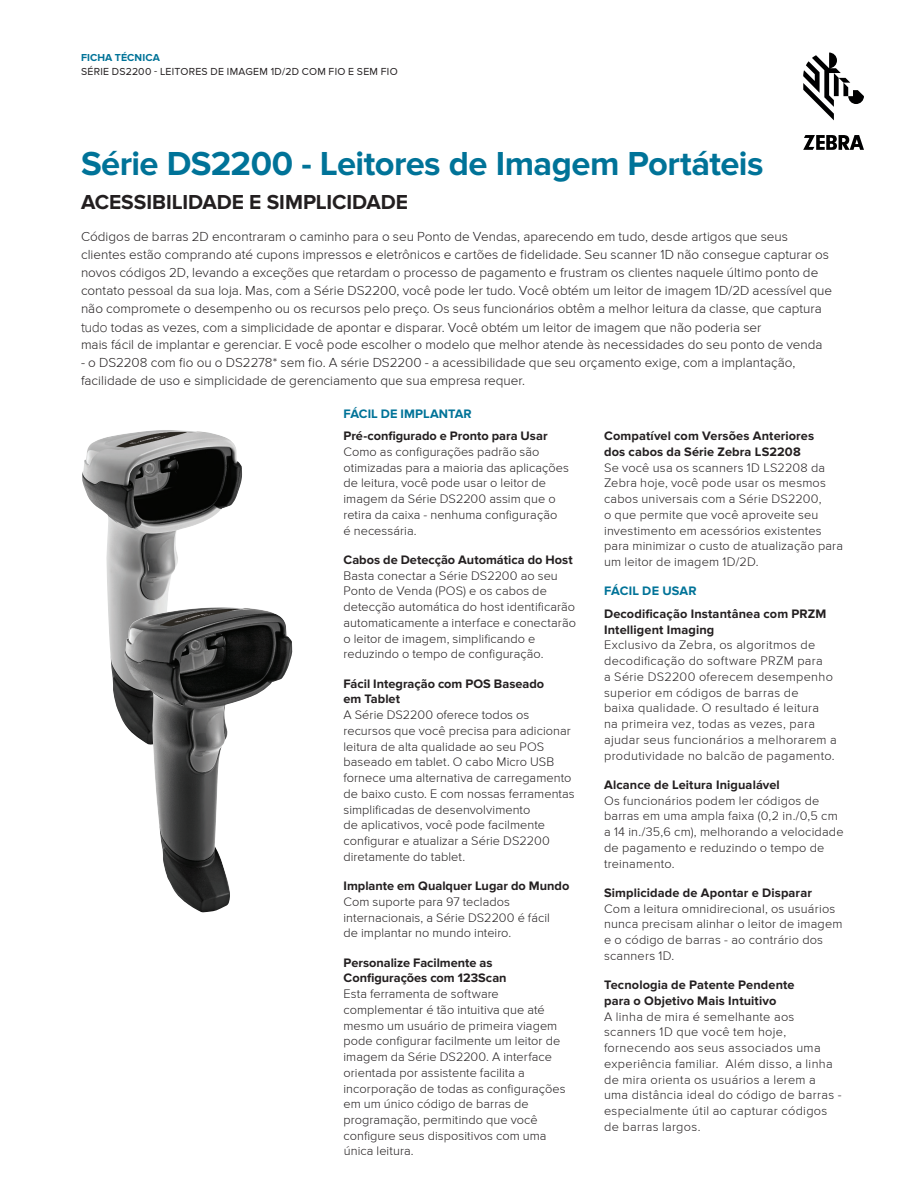
<style>
.page{position:relative;width:918px;height:1188px;background:#fff}
.page>*{position:absolute;margin:0;border:0;box-sizing:border-box;transform-origin:0 0}
.Cover_Headline{font:700 34.5px "Proxima Nova";letter-spacing:-.015em;color:#007398}
.Cover_Subhead{font:700 21px "Proxima Nova";letter-spacing:-.005em;color:#231f20}
.Intro_Body{font:300 13.5px/18px "Proxima Nova";color:#231f20}
.Body{font:300 12.75px/15.8px "Proxima Nova";letter-spacing:.005em;color:#231f20}
.Body_Subhead_Black{font:700 12.75px/15.8px "Proxima Nova";letter-spacing:.005em;color:#231f20}
.Body-2{font:300 12.75px/15.8px "Proxima Nova";letter-spacing:.025em;color:#231f20}
.Body_before_bullet{font:300 12.75px/15.8px "Proxima Nova";letter-spacing:.025em;color:#231f20}
.Body_Subhead_Level_1{font:700 12.75px "Proxima Nova";letter-spacing:.005em;color:#007398}
.t1{font:10.5px "Proxima Nova";letter-spacing:.025em;color:#231f20}
.t2{font:700 10.5px "Proxima Nova";letter-spacing:.01em;color:#007398}
.s1{font-family:"Segoe UI"}
</style>
<div class="page">
<svg style="left:803px;top:53px;width:61px;height:67px"></svg>
<svg style="left:803px;top:135px;width:61px;height:15px"></svg>
<img style="left:82px;top:430px;width:160px;height:293px">
<img style="left:124px;top:607px;width:168px;height:306px">
<p class="t2" style="left:81px;top:51px;width:80px">FICHA TÉCNICA</p>
<p class="t1" style="left:81px;top:66px;width:318px">SÉRIE DS2200 - LEITORES DE IMAGEM 1D/2D COM FIO E SEM FIO</p>
<p class="Cover_Headline" style="left:81px;top:143px;width:684px">Série DS2200 - Leitores de Imagem Portáteis</p>
<p class="Cover_Subhead" style="left:81px;top:190px;width:329px">ACESSIBILIDADE E SIMPLICIDADE</p>
<p class="Intro_Body" style="left:81px;top:228px;width:753px">Códigos de barras 2D encontraram o caminho para o seu Ponto de Vendas, aparecendo em tudo, desde artigos que seus clientes estão comprando até cupons impressos e eletrônicos e cartões de fidelidade. Seu scanner 1D não consegue capturar os novos códigos 2D, levando a exceções que retardam o processo de pagamento e frustram os clientes naquele último ponto de contato pessoal da sua loja. Mas, com a Série DS2200, você pode ler tudo. Você obtém um leitor de imagem 1D/2D acessível que não compromete o desempenho ou os recursos pelo preço. Os seus funcionários obtêm a melhor leitura da classe, que captura</p>
<p class="Intro_Body" style="left:81px;top:336px;width:743px">mais fácil de implantar e gerenciar. E você pode escolher o modelo que melhor atende às necessidades do seu ponto de venda</p>
<p class="Intro_Body" style="left:81px;top:354px;width:716px">- o DS2208 com fio ou o DS2278* sem fio. A série DS2200 - a acessibilidade que seu orçamento exige, com a implantação, facilidade de uso e simplicidade de gerenciamento que sua empresa requer.</p>
<p class="Body_Subhead_Level_1" style="left:344px;top:406px;width:130px">FÁCIL DE IMPLANTAR</p>
<p class="Body_Subhead_Black" style="left:344px;top:429px;width:206px">Pré-configurado e Pronto para Usar</p>
<p class="Body" style="left:344px;top:444px;width:227px">Como as configurações padrão são otimizadas para a maioria das aplicações de leitura, você pode usar o leitor de imagem da Série DS2200 assim que o retira da caixa - nenhuma configuração<br>é necessária.</p>
<p class="Body_Subhead_Black" style="left:344px;top:552px;width:231px">Cabos de Detecção Automática do Host</p>
<p class="Body" style="left:344px;top:568px;width:234px">Basta conectar a Série DS2200 ao seu Ponto de Venda (POS) e os cabos de detecção automática do host identificarão automaticamente a interface e conectarão o leitor de imagem, simplificando e reduzindo o tempo de configuração.</p>
<p class="Body_Subhead_Black" style="left:344px;top:676px;width:202px">Fácil Integração com POS Baseado em Tablet</p>
<p class="Body" style="left:344px;top:707px;width:233px">A Série DS2200 oferece todos os recursos que você precisa para adicionar leitura de alta qualidade ao seu POS baseado em tablet. O cabo Micro USB fornece uma alternativa de carregamento de baixo custo. E com nossas ferramentas simplificadas de desenvolvimento<br>de aplicativos, você pode facilmente configurar e atualizar a Série DS2200 diretamente do tablet.</p>
<p class="Body_Subhead_Black" style="left:344px;top:879px;width:227px">Implante em Qualquer Lugar do Mundo</p>
<p class="Body" style="left:344px;top:894px;width:208px">Com suporte para 97 teclados internacionais, a Série DS2200 é fácil de implantar no mundo inteiro.</p>
<p class="Body_Subhead_Black" style="left:344px;top:955px;width:165px">Personalize Facilmente as<br>Configurações com 123Scan</p>
<p class="Body" style="left:344px;top:986px;width:224px">Esta ferramenta de software complementar é tão intuitiva que até mesmo um usuário de primeira viagem pode configurar facilmente um leitor de imagem da Série DS2200. A interface orientada por assistente facilita a incorporação de todas as configurações em um único código de barras de programação, permitindo que você configure seus dispositivos com uma única leitura.</p>
<p class="Intro_Body" style="left:81px;top:319px;width:682px"><span class="s1">tudo</span> todas as vezes, com a simplicidade de apontar e disparar. Você obtém um leitor de imagem que não poderia ser</p>
<p class="Body_Subhead_Black" style="left:604px;top:429px;width:212px">Compatível com Versões Anteriores dos cabos da Série Zebra LS2208</p>
<p class="Body" style="left:604px;top:460px;width:241px">Se você usa os scanners 1D LS2208 da Zebra hoje, você pode usar os mesmos cabos universais com a Série DS2200,<br>o que permite que você aproveite seu investimento em acessórios existentes para minimizar o custo de atualização para um leitor de imagem 1D/2D.</p>
<p class="Body_Subhead_Level_1" style="left:604px;top:584px;width:94px">FÁCIL DE USAR</p>
<p class="Body_Subhead_Black" style="left:604px;top:606px;width:224px">Decodificação Instantânea com PRZM<br>Intelligent Imaging</p>
<p class="Body-2" style="left:604px;top:638px;width:234px">Exclusivo da Zebra, os algoritmos de decodificação do software PRZM para<br>a Série DS2200 oferecem desempenho superior em códigos de barras de<br>baixa qualidade. O resultado é leitura<br>na primeira vez, todas as vezes, para ajudar seus funcionários a melhorarem a produtividade no balcão de pagamento.</p>
<p class="Body_Subhead_Black" style="left:604px;top:777px;width:177px">Alcance de Leitura Inigualável</p>
<p class="Body" style="left:604px;top:793px;width:241px">Os funcionários podem ler códigos de barras em uma ampla faixa (0,2 in./0,5 cm a 14 in./35,6 cm), melhorando a velocidade de pagamento e reduzindo o tempo de treinamento.</p>
<p class="Body_Subhead_Black" style="left:604px;top:885px;width:209px">Simplicidade de Apontar e Disparar</p>
<p class="Body" style="left:604px;top:901px;width:240px">Com a leitura omnidirecional, os usuários nunca precisam alinhar o leitor de imagem e o código de barras - ao contrário dos scanners 1D.</p>
<p class="Body_Subhead_Black" style="left:604px;top:978px;width:192px">Tecnologia de Patente Pendente para o Objetivo Mais Intuitivo</p>
<p class="Body_before_bullet" style="left:604px;top:1009px;width:239px">A linha de mira é semelhante aos scanners 1D que você tem hoje, fornecendo aos seus associados uma experiência familiar. Além disso, a linha de mira orienta os usuários a lerem a uma distância ideal do código de barras - especialmente útil ao capturar códigos de barras largos.</p>
</div>
